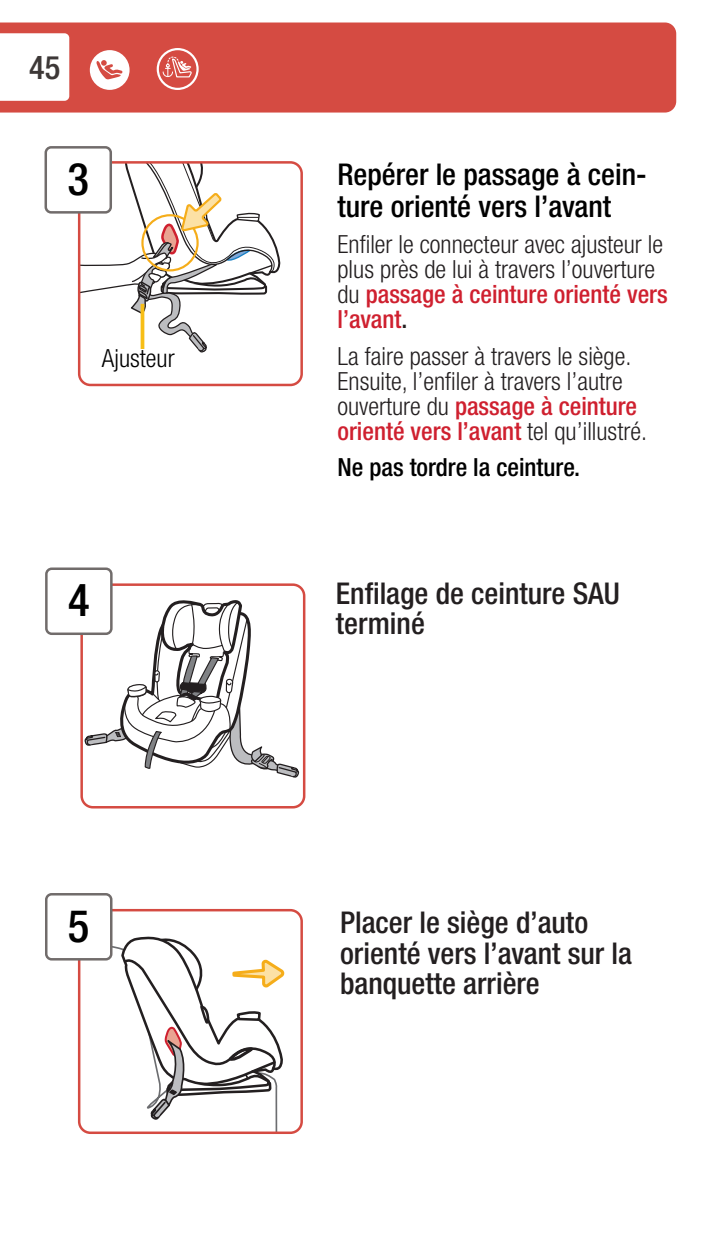
<style>
.page{position:relative;width:720px;height:1238px;background:#fff}
.page>*{position:absolute;margin:0;border:0;box-sizing:border-box;transform-origin:0 0}
.t1{font:500 condensed 45px "Helvetica Neue LT Std";color:#000}
.t2{font:500 condensed 32.5px "Helvetica Neue LT Std";color:#3d3837}
.t3{font:500 condensed 30px/30px "Helvetica Neue LT Std";color:#231f20}
.t4{font:500 condensed 30px/32.5px "Helvetica Neue LT Std";color:#000}
.t5{font:300 condensed 25px/25px "Helvetica Neue LT Std";color:#231f20}
.t6{font:500 condensed 25px "Helvetica Neue LT Std";color:#000}
.t7{font:300 condensed 25px "Helvetica Neue LT Std";color:#000}
.s1{font-weight:500;color:#cf202f}
.s2{font-weight:500}
</style>
<div class="page">
<svg style="left:120px;top:936px;width:165px;height:186px"></svg>
<div style="left:78px;top:909px;width:225px;height:225px;border:2px solid #d54b42;border-radius:11px"></div>
<svg style="left:84px;top:600px;width:216px;height:207px"></svg>
<div style="left:80px;top:583px;width:225px;height:225px;border:2px solid #d54b42;border-radius:11px"></div>
<svg style="left:81px;top:164px;width:200px;height:189px"></svg>
<div style="left:78px;top:161px;width:225px;height:225px;border:2px solid #d54b42;border-radius:11px"></div>
<div style="left:0;top:22px;width:676px;height:90px;background:#d54b42"></div>
<svg style="left:0;top:33px;width:69px;height:68px"></svg>
<div style="left:46px;top:147px;width:65px;height:65px;background:#fff;border-radius:5px"></div>
<div style="left:45px;top:146px;width:67px;height:68px;border:2px solid #716c6b;border-radius:5px"></div>
<div style="left:46px;top:569px;width:65px;height:65px;background:#fff;border-radius:5px"></div>
<div style="left:45px;top:567px;width:68px;height:68px;border:2px solid #716c6b;border-radius:5px"></div>
<div style="left:46px;top:894px;width:65px;height:65px;background:#fff;border-radius:5px"></div>
<div style="left:45px;top:893px;width:67px;height:67px;border:2px solid #716c6b;border-radius:5px"></div>
<svg style="left:90px;top:50px;width:40px;height:40px"></svg>
<div style="left:157px;top:48px;width:42px;height:42px;border:2px solid #fff;border-radius:50%"></div>
<svg style="left:162px;top:56px;width:30px;height:22px"></svg>
<hr style="left:141px;top:304px;width:3px;height:55px;background:#f7be16">
<div style="left:98px;top:349px;width:80px;height:23px;background:#fff"></div>
<h2 class="t2" style="left:29px;top:48px;width:33px">45</h2>
<h1 class="t1" style="left:67px;top:152px;width:23px">3</h1>
<p class="t7" style="left:102px;top:343px;width:74px">Ajusteur</p>
<h1 class="t1" style="left:68px;top:573px;width:23px">4</h1>
<h1 class="t1" style="left:68px;top:899px;width:23px">5</h1>
<p class="t4" style="left:338px;top:157px;width:311px">Repérer le passage à cein&shy;ture orienté vers l’avant</p>
<p class="t5" style="left:338px;top:232px;width:332px">Enfiler le connecteur avec ajusteur le plus près de lui à travers l’ouverture du <span class="s1">passage à ceinture orienté vers l’avant</span><span class="s2">.</span></p>
<p class="t5" style="left:338px;top:343px;width:311px">La faire passer à travers le siège.<br>Ensuite, l’enfiler à travers l’autre ouverture du <span class="s1">passage à ceinture orienté vers l’avant</span> tel qu’illustré.</p>
<p class="t6" style="left:338px;top:452px;width:244px">Ne pas tordre la ceinture.</p>
<p class="t3" style="left:336px;top:578px;width:286px">Enfilage de ceinture SAU terminé</p>
<p class="t3" style="left:340px;top:907px;width:294px">Placer le siège d’auto orienté vers l’avant sur la banquette arrière</p>
</div>
